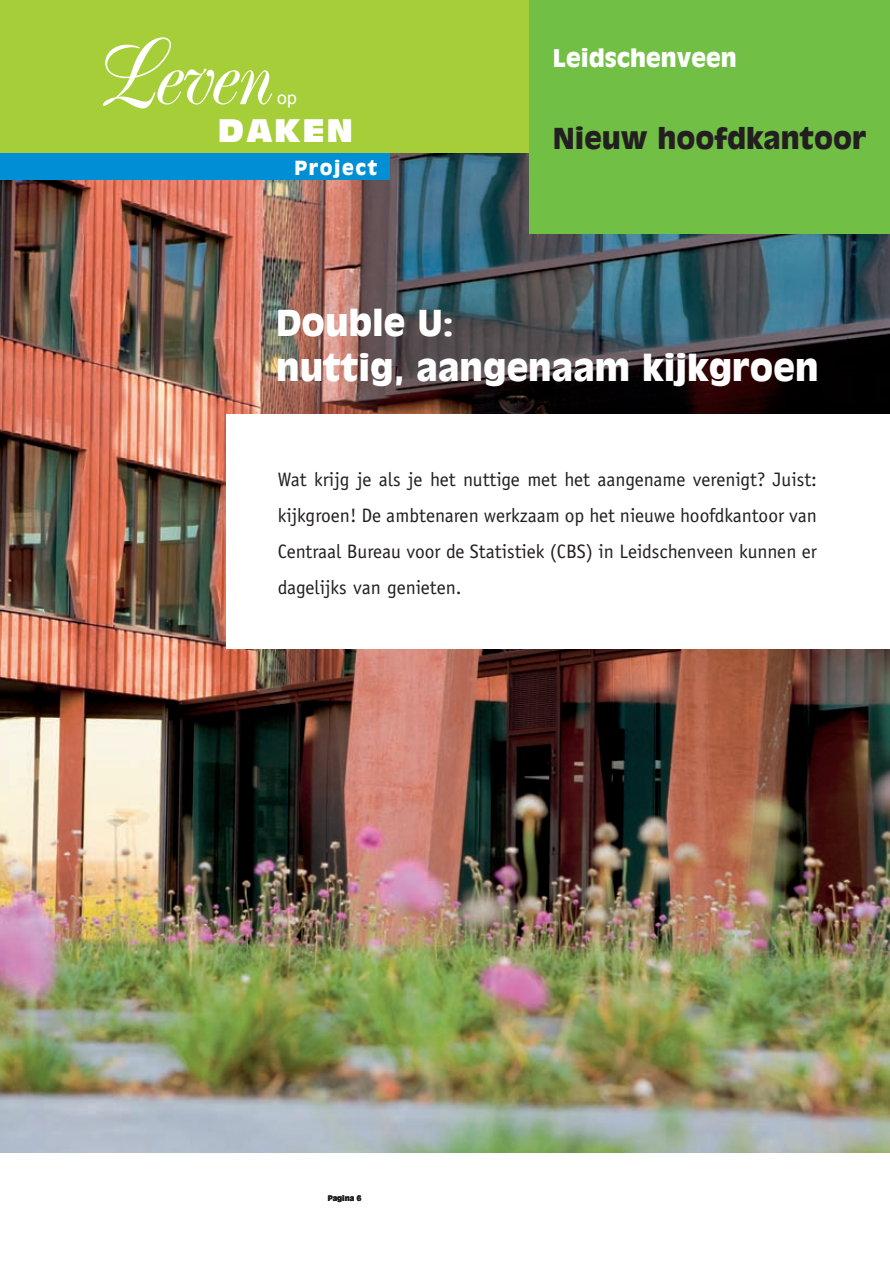
<style>
.page{position:relative;width:890px;height:1263px;background:#fff}
.page>*{position:absolute;margin:0;border:0;box-sizing:border-box;transform-origin:0 0}
.t1{font:81.3px "Poppl Exquisit";letter-spacing:.01em;color:#fff}
.t2{font:900 35.25px/45px "Antique Olive";color:#fff}
.t3{font:31.95px "Antique Olive Compact";letter-spacing:.05em;color:#fff}
.t4{font:900 28.5px "Antique Olive";color:#231f20}
.t5{font:900 24px "Antique Olive";color:#fff}
.t6{font:19.5px/36px "Officina Sans";color:#231f20;text-align:justify}
.t7{font:900 19.2px "Antique Olive";letter-spacing:.08em;color:#fff}
.t8{font:17.55px "Arial";color:#fff}
.t9{font:900 7.5px "Antique Olive";color:#231f20}
</style>
<div class="page">
<img style="left:0;top:153px;width:890px;height:999px">
<div style="left:226px;top:414px;width:664px;height:234px;background:#fff"></div>
<div style="left:0;top:0;width:890px;height:153px;background:#a6ce39"></div>
<div style="left:0;top:153px;width:390px;height:27px;background:#008fd5"></div>
<div style="left:529px;top:0;width:361px;height:234px;background:#71bf44"></div>
<h1 class="t1" style="left:89px;top:39px;width:181px">Leven</h1>
<h3 class="t3" style="left:218px;top:118px;width:137px">DAKEN</h3>
<p class="t8" style="left:277px;top:88px;width:21px">op</p>
<p class="t7" style="left:294px;top:160px;width:84px">Project</p>
<p class="t5" style="left:553px;top:48px;width:186px">Leidschenveen</p>
<h3 class="t4" style="left:553px;top:127px;width:315px">Nieuw hoofdkantoor</h3>
<h2 class="t2" style="left:276px;top:302px;width:544px">Double U:<br>nuttig, aangenaam kijkgroen</h2>
<p class="t6" style="left:278px;top:463px;width:541px">Wat krijg je als je het nuttige met het aangename verenigt? Juist: kijkgroen! De ambtenaren werkzaam op het nieuwe hoofdkantoor van Centraal Bureau voor de Statistiek (CBS) in Leidschenveen kunnen er dagelijks van genieten.</p>
<p class="t9" style="left:328px;top:1195px;width:35px">Pagina 6</p>
</div>
